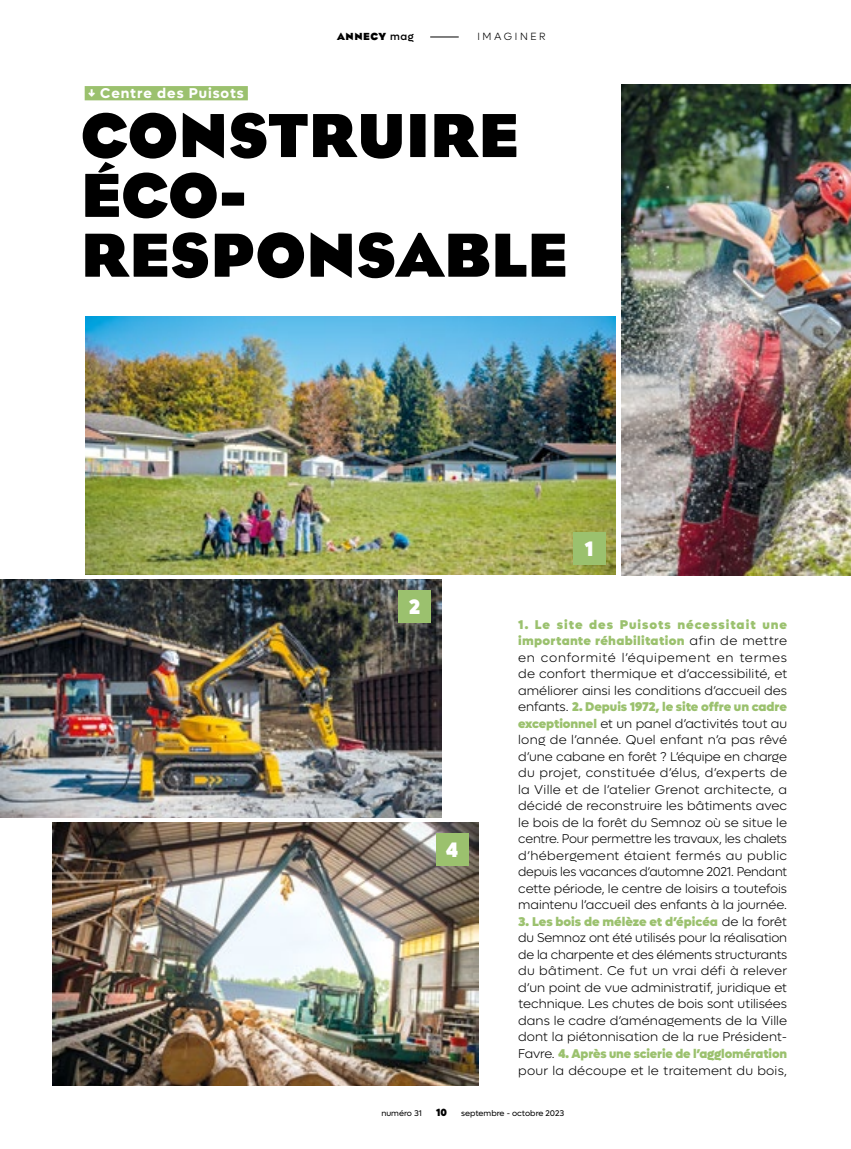
<style>
.page{position:relative;width:851px;height:1149px;background:#fff}
.page>*{position:absolute;margin:0;border:0;box-sizing:border-box;transform-origin:0 0}
.Titre_Niveau_1{font:700 63.45px/59.8px "Eagle";color:#000}
.t1{font:900 21px "Lufga";color:#fff}
.t2{font:700 14.25px "Lufga";letter-spacing:.07em;color:#fff}
.t3{font:300 12.75px/16.5px "Lufga";letter-spacing:-.005em;color:#000;text-align:justify}
.t4{font:700 10.5px "Eagle";letter-spacing:.05em;color:#000}
.t5{font:300 10.5px "Lufga";letter-spacing:.25em;color:#000}
.t6{font:900 10.5px "Lufga";color:#000}
.t7{font:8.25px "Lufga";color:#000}
.s1{font-family:"Lufga";font-weight:500}
.s2{font-weight:900;color:#9bc16e}
</style>
<div class="page">
<img style="left:0;top:579px;width:441px;height:238px">
<img style="left:621px;top:85px;width:229px;height:490px">
<div style="left:85px;top:86px;width:163px;height:14px;background:#9bc16e"></div>
<img style="left:85px;top:316px;width:530px;height:258px">
<div style="left:573px;top:532px;width:32px;height:32px;background:#9bc16e"></div>
<img style="left:53px;top:822px;width:426px;height:262px">
<div style="left:398px;top:590px;width:33px;height:32px;background:#9bc16e"></div>
<div style="left:436px;top:833px;width:32px;height:32px;background:#9bc16e"></div>
<svg style="left:430px;top:37px;width:28px;height:1px"></svg>
<p class="t2" style="left:87px;top:84px;width:158px">↓ Centre des Puisots</p>
<p class="t4" style="left:337px;top:30px;width:78px">ANNECY <span class="s1">mag</span></p>
<p class="t5" style="left:477px;top:31px;width:70px">IMAGINER</p>
<p class="Titre_Niveau_1" style="left:81px;top:104px;width:488px">CONSTRUIRE<br>ÉCO-<br>RESPONSABLE</p>
<p class="t1" style="left:409px;top:593px;width:13px">2</p>
<p class="t1" style="left:584px;top:535px;width:10px">1</p>
<p class="t1" style="left:446px;top:836px;width:14px">4</p>
<p class="t3" style="left:518px;top:616px;width:270px"><span class="s2">1. Le site des Puisots nécessitait une importante réhabilitation</span> afin de mettre en conformité l’équipement en termes de confort thermique et d’accessibilité, et améliorer ainsi les conditions d’accueil des enfants. <span class="s2">2. Depuis 1972, le site offre un cadre exceptionnel</span> et un panel d’activités tout au long de l’année. Quel enfant n’a pas rêvé d’une cabane en forêt ? L’équipe en charge du projet, constituée d’élus, d’experts de la Ville et de l’atelier Grenot architecte, a décidé de reconstruire les bâtiments avec le bois de la forêt du Semnoz où se situe le centre. Pour permettre les travaux, les chalets d’hébergement étaient fermés au public depuis les vacances d’automne 2021. Pendant cette période, le centre de loisirs a toutefois maintenu l’accueil des enfants à la journée.</p>
<p class="t3" style="left:518px;top:913px;width:270px"><span class="s2">3. Les bois de mélèze et d’épicéa</span> de la forêt du Semnoz ont été utilisés pour la réalisation de la charpente et des éléments structurants du bâtiment. Ce fut un vrai défi à relever d’un point de vue administratif, juridique et technique. Les chutes de bois sont utilisées dans le cadre d’aménagements de la Ville dont la piétonnisation de la rue Président-Favre. <span class="s2">4. Après une scierie de l’agglomération </span>pour la découpe et le traitement du bois,</p>
<p class="t7" style="left:381px;top:1108px;width:42px">numéro 31</p>
<p class="t6" style="left:436px;top:1105px;width:12px">10</p>
<p class="t7" style="left:461px;top:1108px;width:104px">septembre - octobre 2023</p>
</div>
